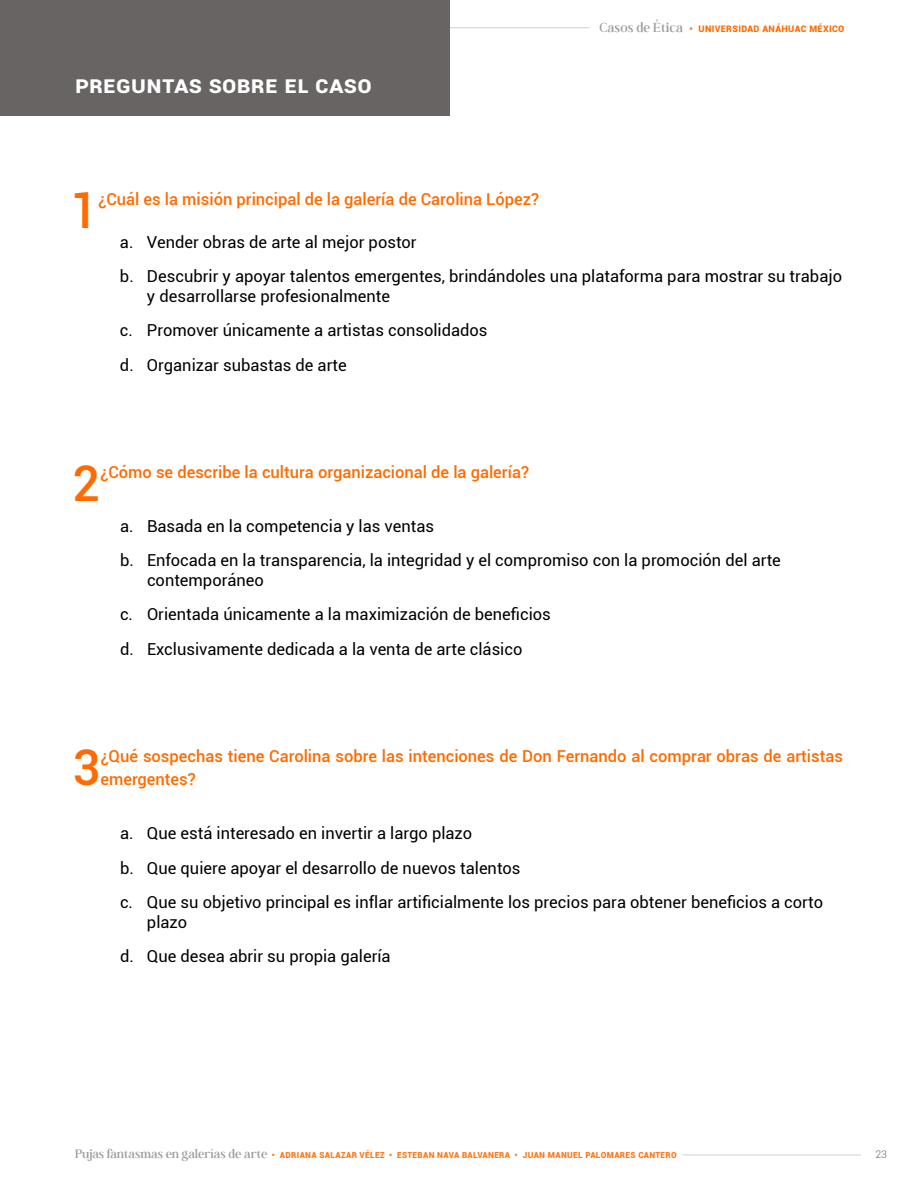
<style>
.page{position:relative;width:918px;height:1188px;background:#fff}
.page>*{position:absolute;margin:0;border:0;box-sizing:border-box;transform-origin:0 0}
.t1{font:500 49.2px "Roboto";color:#ff6b00}
.t2{font:700 24px "Roboto";letter-spacing:.01em;color:#fff}
.t3{font:16.5px/34.5px "Roboto";color:#000}
.t4{font:500 16.5px/23.2px "Roboto";color:#ff6b00}
.t5{font:300 10.5px "Roboto";color:#676463}
.t6{font:900 9px "Roboto";letter-spacing:.04em;color:#ff6b00}
.t7{font:900 8.25px "Roboto";letter-spacing:.04em;color:#ff7512}
.s1{font-family:"Andine";font-weight:400;font-size:10.5px;color:#9c9c9c}
.s2{color:#ff7512}
.s3{font-family:"Andine";font-weight:400;font-size:9.75px;color:#9c9c9c}
</style>
<div class="page">
<hr style="left:0;top:27px;width:590px;height:1px;background:#d1d1d1">
<hr style="left:682px;top:1155px;width:179px;height:1px;background:#d1d1d1">
<div style="left:0;top:0;width:450px;height:116px;background:#676463"></div>
<h2 class="t2" style="left:75px;top:68px;width:298px">PREGUNTAS SOBRE EL CASO</h2>
<p class="t6" style="left:600px;top:23px;width:246px"><span class="s1">Casos de Ética</span> <span class="s2">•</span> UNIVERSIDAD ANÁHUAC MÉXICO</p>
<h1 class="t1" style="left:70px;top:176px;width:29px">1</h1>
<p class="t4" style="left:98px;top:187px;width:442px">¿Cuál es la misión principal de la galería de Carolina López?</p>
<p class="t3" style="left:120px;top:224px;width:724px">a. Vender obras de arte al mejor postor<br>b. Descubrir y apoyar talentos emergentes, brindándoles una plataforma para mostrar su trabajo</p>
<p class="t3" style="left:120px;top:278px;width:369px;text-indent:27px">y desarrollarse profesionalmente<br>c. Promover únicamente a artistas consolidados d. Organizar subastas de arte</p>
<h1 class="t1" style="left:72px;top:449px;width:29px">2</h1>
<p class="t4" style="left:100px;top:460px;width:430px">¿Cómo se describe la cultura organizacional de la galería?</p>
<p class="t3" style="left:120px;top:508px;width:662px">a. Basada en la competencia y las ventas<br>b. Enfocada en la transparencia, la integridad y el compromiso con la promoción del arte</p>
<p class="t3" style="left:120px;top:562px;width:432px;text-indent:27px">contemporáneo<br>c. Orientada únicamente a la maximización de beneficios d. Exclusivamente dedicada a la venta de arte clásico</p>
<h1 class="t1" style="left:72px;top:733px;width:29px">3</h1>
<p class="t4" style="left:100px;top:744px;width:744px">¿Qué sospechas tiene Carolina sobre las intenciones de Don Fernando al comprar obras de artistas emergentes?</p>
<p class="t3" style="left:120px;top:816px;width:705px">a. Que está interesado en invertir a largo plazo<br>b. Que quiere apoyar el desarrollo de nuevos talentos<br>c. Que su objetivo principal es inflar artificialmente los precios para obtener beneficios a corto</p>
<p class="t3" style="left:120px;top:904px;width:272px;text-indent:27px">plazo<br>d. Que desea abrir su propia galería</p>
<p class="t7" style="left:75px;top:1150px;width:603px"><span class="s3">Pujas fantasmas en galerías de arte</span> • ADRIANA SALAZAR VÉLEZ • ESTEBAN NAVA BALVANERA • JUAN MANUEL PALOMARES CANTERO</p>
<p class="t5" style="left:875px;top:1147px;width:13px">23</p>
</div>
